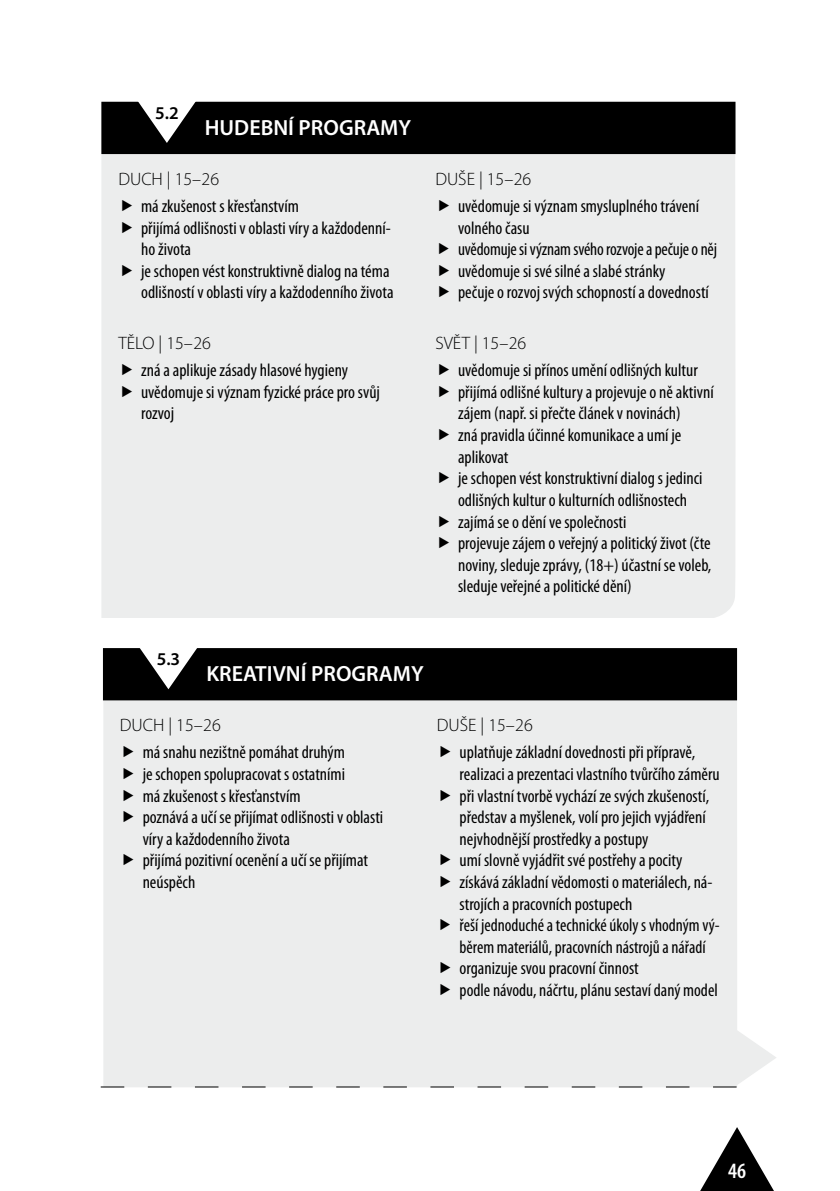
<style>
.page{position:relative;width:840px;height:1191px;background:#fff}
.page>*{position:absolute;margin:0;border:0;box-sizing:border-box;transform-origin:0 0}
.t1{font:600 22px "Myriad Pro";color:#fff}
.t2{font:600 condensed 22px "Myriad Pro";color:#fff}
.t3{font:condensed 18px/21.6px "Myriad Pro";color:#000}
.t4{font:300 18px "Myriad Pro";color:#000}
.t5{font:600 18px "Myriad Pro";color:#000}
</style>
<div class="page">
<svg style="left:700px;top:1127px;width:74px;height:64px"></svg>
<div style="left:103px;top:682px;width:633px;height:405px;background:#eceded"></div>
<svg style="left:101px;top:1027px;width:675px;height:60px"></svg>
<div style="left:101px;top:154px;width:634px;height:464px;background:#eceded"></div>
<div style="left:102px;top:103px;width:632px;height:50px;background:#000"></div>
<div style="left:101px;top:102px;width:634px;height:52px;border:2px solid #000"></div>
<svg style="left:137px;top:101px;width:59px;height:42px"></svg>
<div style="left:104px;top:649px;width:631px;height:50px;background:#000"></div>
<div style="left:103px;top:648px;width:633px;height:52px;border:2px solid #000"></div>
<svg style="left:138px;top:648px;width:60px;height:41px"></svg>
<svg style="left:122px;top:200px;width:10px;height:11px"></svg>
<svg style="left:122px;top:221px;width:10px;height:12px"></svg>
<svg style="left:122px;top:264px;width:10px;height:12px"></svg>
<svg style="left:439px;top:200px;width:10px;height:11px"></svg>
<svg style="left:439px;top:243px;width:9px;height:11px"></svg>
<svg style="left:439px;top:264px;width:10px;height:12px"></svg>
<svg style="left:439px;top:286px;width:10px;height:11px"></svg>
<svg style="left:122px;top:364px;width:10px;height:11px"></svg>
<svg style="left:122px;top:385px;width:10px;height:12px"></svg>
<svg style="left:439px;top:364px;width:10px;height:11px"></svg>
<svg style="left:439px;top:385px;width:10px;height:12px"></svg>
<svg style="left:439px;top:429px;width:10px;height:11px"></svg>
<svg style="left:439px;top:472px;width:10px;height:11px"></svg>
<svg style="left:439px;top:515px;width:10px;height:11px"></svg>
<svg style="left:439px;top:537px;width:10px;height:11px"></svg>
<p class="t5" style="left:155px;top:102px;width:25px">5.2</p>
<p class="t1" style="left:205px;top:114px;width:15px">HUDE</p>
<p class="t1" style="left:260px;top:114px;width:152px">BNÍ PROG RAMY</p>
<p class="t4" style="left:118px;top:169px;width:102px">DUCH | 15–26</p>
<p class="t3" style="left:141px;top:196px;width:254px">má zkušenost s křesťanstvím<br>přijímá odlišnosti v oblasti víry a každodenní&shy;ho života<br>je schopen vést konstruktivně dialog na téma odlišností v oblasti víry a každodenního života</p>
<p class="t4" style="left:118px;top:333px;width:94px">TĚLO | 15–26</p>
<p class="t3" style="left:141px;top:360px;width:240px">zná a aplikuje zásady hlasové hygieny uvědomuje si význam fyzické práce pro svůj rozvoj</p>
<p class="t4" style="left:435px;top:169px;width:97px">DUŠE | 15–26</p>
<p class="t3" style="left:458px;top:196px;width:260px">uvědomuje si význam smysluplného trávení volného času uvědomujesivýznamsvéhorozvojeapečujeo něj uvědomuje si své silné a slabé stránky<br>pečuje o rozvoj svých schopností a dovedností</p>
<p class="t4" style="left:435px;top:333px;width:92px">SVĚT | 15–26</p>
<p class="t3" style="left:458px;top:360px;width:257px">uvědomuje si přínos umění odlišných kultur přijímá odlišné kultury a projevuje o ně aktivní zájem (např. si přečte článek v novinách)<br>zná pravidla účinné komunikace a umí je aplikovat<br>je schopen vést konstruktivní dialog s jedinci odlišných kultur o kulturních odlišnostech zajímá se o dění ve společnosti<br>projevuje zájem o veřejný a politický život (čte noviny, sleduje zprávy, (18+) účastní se voleb, sleduje veřejné a politické dění)</p>
<p class="t5" style="left:157px;top:648px;width:25px">5.3</p>
<p class="t1" style="left:206px;top:660px;width:219px">KREATIVNÍ PROG RAMY</p>
<p class="t4" style="left:120px;top:715px;width:102px">DUCH | 15–26</p>
<p class="t3" style="left:143px;top:742px;width:242px">má snahu nezištně pomáhat druhým<br>je schopen spolupracovat s ostatními<br>má zkušenost s křesťanstvím<br>poznává a učí se přijímat odlišnosti v oblasti víry a každodenního života<br>přijímá pozitivní ocenění a učí se přijímat neúspěch</p>
<p class="t4" style="left:436px;top:715px;width:97px">DUŠE | 15–26</p>
<p class="t3" style="left:459px;top:742px;width:261px">uplatňuje základní dovednosti při přípravě, realizaciaprezentacivlastníhotvůrčíhozáměru při vlastní tvorbě vychází ze svých zkušeností, představ a myšlenek, volí pro jejich vyjádření nejvhodnější prostředky a postupy<br>umí slovně vyjádřit své postřehy a pocity získává základní vědomosti o materiálech, ná&shy;strojích a pracovních postupech<br>řeší jednoduché a technické úkoly s vhodným vý&shy;běrem materiálů, pracovních nástrojů a nářadí organizuje svou pracovní činnost<br>podle návodu, náčrtu, plánu sestaví daný model</p>
<p class="t2" style="left:727px;top:1158px;width:19px">46</p>
</div>
